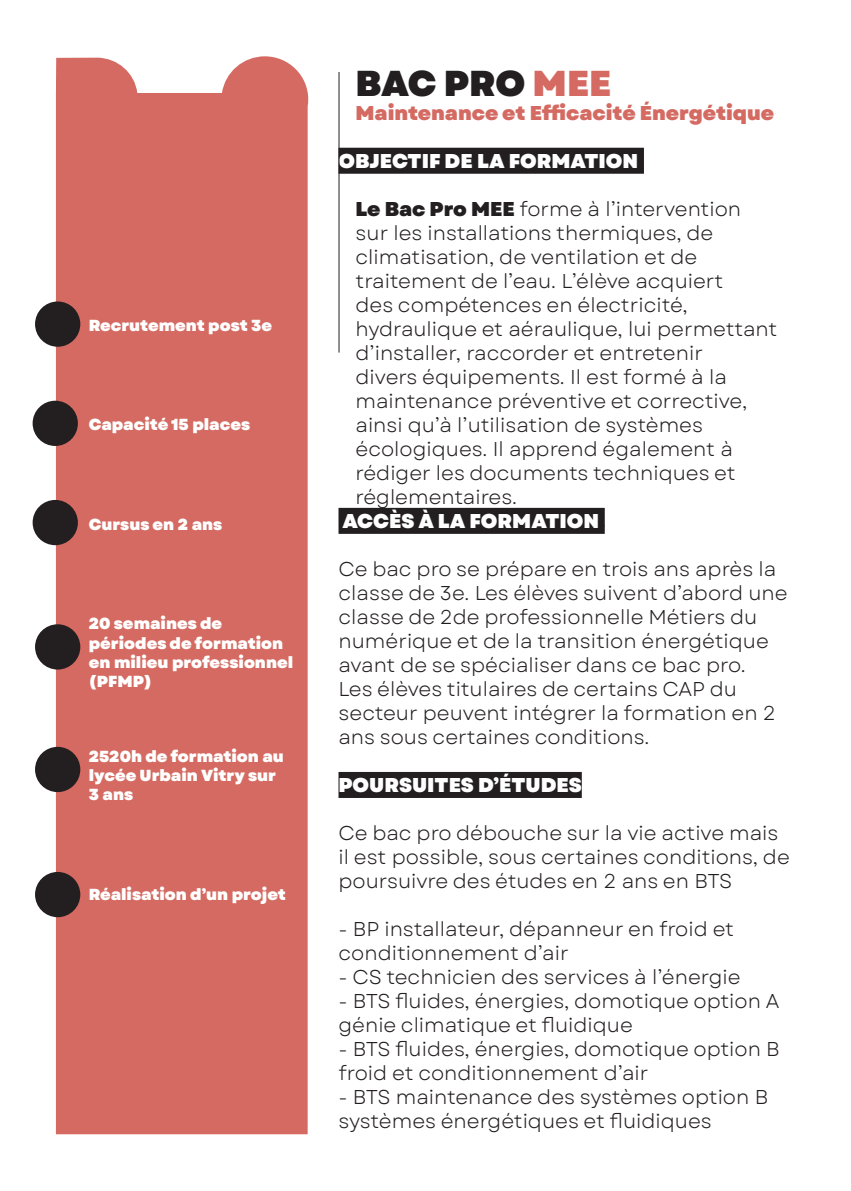
<style>
.page{position:relative;width:851px;height:1191px;background:#fff}
.page>*{position:absolute;margin:0;border:0;box-sizing:border-box;transform-origin:0 0}
.t1{font:800 36px "Garet";letter-spacing:-.005em;color:#231f20}
.t2{font:20px/24px "Garet";color:#231f20}
.t3{font:800 20px "Garet";color:#fff}
.t4{font:800 20px "Garet";color:#d46a61}
.t5{font:800 16px/19.2px "Garet";color:#fff}
.s1{color:#d46a61}
.s2{color:#231f20}
.s3{font-weight:800}
</style>
<div class="page">
<div style="left:56px;top:56px;width:252px;height:1078px;background:#d46a61"></div>
<div style="left:338px;top:148px;width:306px;height:26px;background:#231f20"></div>
<div style="left:338px;top:508px;width:266px;height:26px;background:#231f20"></div>
<div style="left:338px;top:772px;width:243px;height:26px;background:#231f20"></div>
<div style="left:35px;top:872px;width:45px;height:45px;background:#231f20;border-radius:50%"></div>
<hr style="left:338px;top:72px;width:1px;height:280px;background:#231f20">
<div style="left:35px;top:301px;width:45px;height:46px;background:#231f20;border-radius:50%"></div>
<div style="left:33px;top:500px;width:45px;height:45px;background:#231f20;border-radius:50%"></div>
<div style="left:33px;top:401px;width:45px;height:45px;background:#231f20;border-radius:50%"></div>
<div style="left:35px;top:747px;width:45px;height:45px;background:#231f20;border-radius:50%"></div>
<div style="left:35px;top:624px;width:45px;height:45px;background:#231f20;border-radius:50%"></div>
<p class="t5" style="left:89px;top:316px;width:185px">Recrutement post 3e</p>
<p class="t5" style="left:89px;top:415px;width:163px">Capacité 15 places</p>
<p class="t5" style="left:89px;top:515px;width:135px">Cursus en 2 ans</p>
<p class="t5" style="left:89px;top:614px;width:206px">20 semaines de périodes de formation en milieu professionnel (PFMP)</p>
<p class="t5" style="left:89px;top:747px;width:197px">2520h de formation au lycée Urbain Vitry sur<br>3 ans</p>
<p class="t5" style="left:89px;top:885px;width:198px">Réalisation d’un projet</p>
<p class="t1" style="left:355px;top:60px;width:257px">BAC PRO <span class="s1">MEE</span></p>
<p class="t4" style="left:355px;top:100px;width:420px">Maintenance et Efficacité Énergétique</p>
<p class="t3" style="left:338px;top:148px;width:307px">OBJECTIF DE LA FORMATION<span class="s2">.</span></p>
<p class="t2" style="left:355px;top:198px;width:423px"><span class="s3">Le Bac Pro MEE</span> forme à l’intervention sur les installations thermiques, de climatisation, de ventilation et de traitement de l’eau. L’élève acquiert<br>des compétences en électricité, hydraulique et aéraulique, lui permettant d’installer, raccorder et entretenir<br>divers équipements. Il est formé à la maintenance préventive et corrective, ainsi qu’à l’utilisation de systèmes écologiques. Il apprend également à rédiger les documents techniques et réglementaires.</p>
<p class="t3" style="left:342px;top:508px;width:264px">ACCÈS À LA FORMATION<span class="s2">.</span></p>
<p class="t2" style="left:338px;top:558px;width:450px">Ce bac pro se prépare en trois ans après la classe de 3e. Les élèves suivent d’abord une classe de 2de professionnelle Métiers du numérique et de la transition énergétique avant de se spécialiser dans ce bac pro.</p>
<p class="t2" style="left:338px;top:678px;width:439px">Les élèves titulaires de certains CAP du secteur peuvent intégrer la formation en 2 ans sous certaines conditions.</p>
<p class="t3" style="left:338px;top:772px;width:245px">POURSUITES D’ÉTUDES</p>
<p class="t2" style="left:338px;top:822px;width:453px">Ce bac pro débouche sur la vie active mais il est possible, sous certaines conditions, de poursuivre des études en 2 ans en BTS</p>
<p class="t2" style="left:338px;top:918px;width:397px">- BP installateur, dépanneur en froid et conditionnement d’air</p>
<p class="t2" style="left:338px;top:966px;width:403px">- CS technicien des services à l’énergie</p>
<p class="t2" style="left:338px;top:990px;width:442px">- BTS fluides, énergies, domotique option A génie climatique et fluidique</p>
<p class="t2" style="left:338px;top:1038px;width:443px">- BTS fluides, énergies, domotique option B froid et conditionnement d’air</p>
<p class="t2" style="left:338px;top:1086px;width:431px">- BTS maintenance des systèmes option B systèmes énergétiques et fluidiques</p>
</div>
